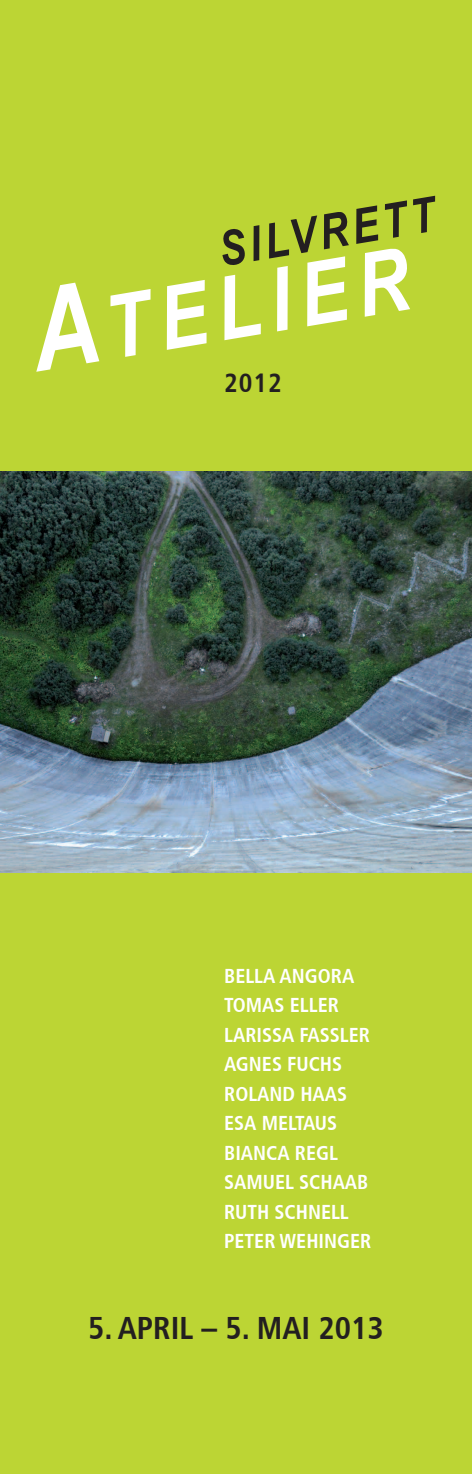
<style>
.page{position:relative;width:472px;height:1474px;background:#fff}
.page>*{position:absolute;margin:0;border:0;box-sizing:border-box;transform-origin:0 0}
.t1{font:italic 700 87.67px "Arial Narrow";color:#fff}
.t2{font:italic 700 48.12px "Arial Narrow";color:#231f20}
.t3{font:700 condensed 31.32px "Frutiger";color:#231f20}
.t4{font:700 condensed 26.25px "Frutiger";color:#231f20}
.t5{font:700 condensed 19.95px/29.4px "Frutiger";color:#fff}
.s1{font-size:113.75px}
</style>
<div class="page">
<div style="left:0;top:0;width:471px;height:1473px;background:#bcd534"></div>
<img style="left:0;top:471px;width:471px;height:401px">
<h2 class="t2" style="left:214px;top:223px;width:219px;rotate:-10deg">SILVRETT</h2>
<h1 class="t1" style="left:23px;top:292px;width:382px;rotate:-10deg"><span class="s1">A</span>TELIER</h1>
<h3 class="t4" style="left:224px;top:373px;width:59px">2012</h3>
<p class="t5" style="left:224px;top:962px;width:148px">BELLA ANGORA<br>TOMAS ELLER<br>LARISSA FASSLER<br>AGNES FUCHS<br>ROLAND HAAS<br>ESA MELTAUS<br>BIANCA REGL<br>SAMUEL SCHAAB<br>RUTH SCHNELL<br>PETER WEHINGER</p>
<h3 class="t3" style="left:88px;top:1315px;width:297px">5. APRIL – 5. MAI 2013</h3>
</div>
